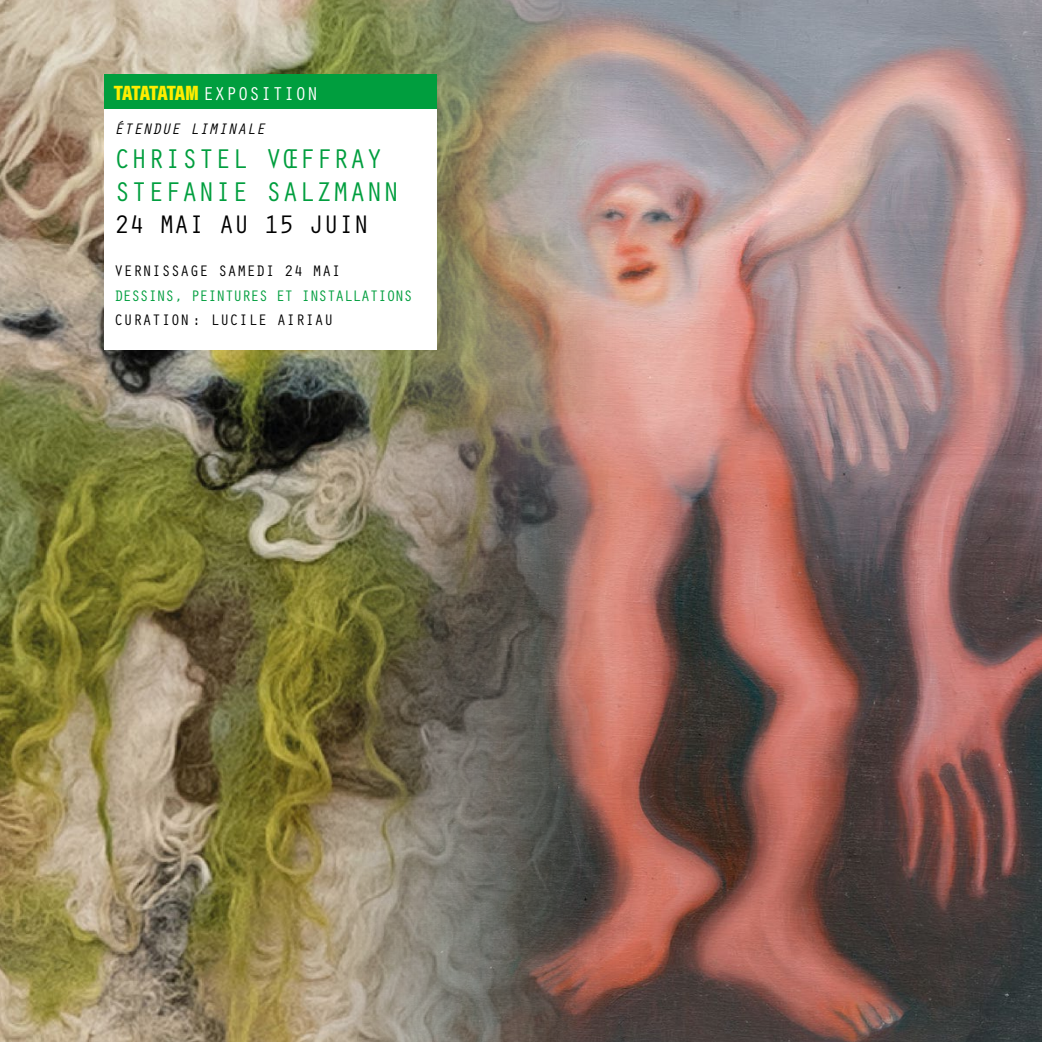
<style>
.page{position:relative;width:1042px;height:1042px;background:#fff}
.page>*{position:absolute;margin:0;border:0;box-sizing:border-box;transform-origin:0 0}
.t1{font:28px "Orator Std";color:#009e3e}
.t2{font:26.25px "Orator Std";letter-spacing:-.03em;color:#000}
.t3{font:19.25px "Orator Std";color:#fff}
.t4{font:15.75px "Orator Std";color:#000}
.t5{font:15.75px "Orator Std";letter-spacing:-.06em;color:#009e3e}
.t6{font:italic 15.75px "Orator Std";color:#000}
.s1{font-family:"Acumin Pro Cond";font-weight:900;font-size:21px;color:#ffed00}
</style>
<div class="page">
<img style="left:0;top:0;width:326px;height:1042px">
<img style="left:326px;top:0;width:716px;height:1042px">
<div style="left:104px;top:74px;width:332px;height:35px;background:#009e3e"></div>
<div style="left:104px;top:109px;width:332px;height:241px;background:#fff"></div>
<p class="t3" style="left:114px;top:79px;width:206px"><span class="s1">TATATATAM</span> EXPOSITION</p>
<p class="t6" style="left:114px;top:118px;width:153px">ÉTENDUE LIMINALE</p>
<p class="t1" style="left:114px;top:138px;width:270px">CHRISTEL VŒFFRAY</p>
<p class="t1" style="left:114px;top:172px;width:287px">STEFANIE SALZMANN</p>
<p class="t2" style="left:114px;top:205px;width:257px">24 MAI AU 15 JUIN</p>
<p class="t4" style="left:114px;top:260px;width:228px">VERNISSAGE SAMEDI 24 MAI</p>
<p class="t5" style="left:114px;top:284px;width:300px">DESSINS, PEINTURES ET INSTALLATIONS</p>
<p class="t4" style="left:114px;top:309px;width:221px">CURATION: LUCILE AIRIAU</p>
</div>
